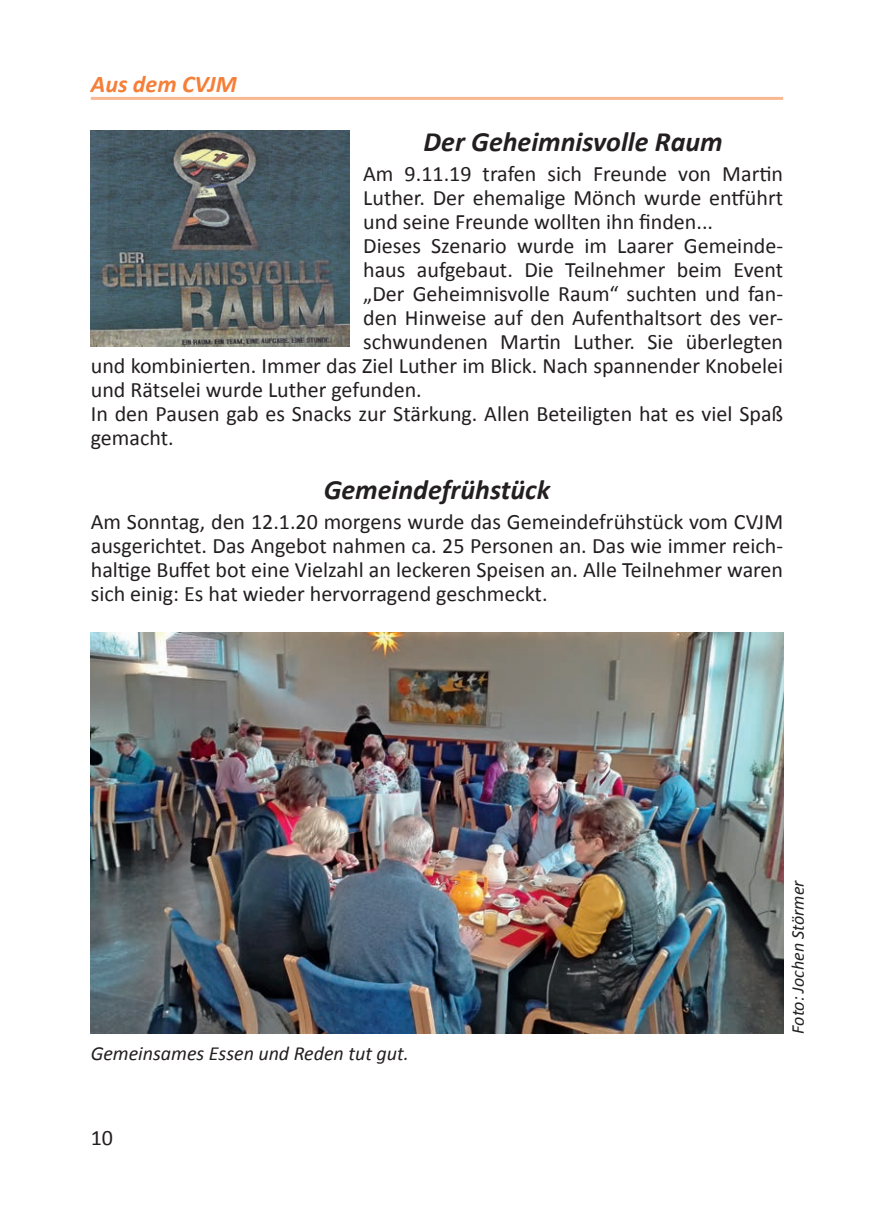
<style>
.page{position:relative;width:874px;height:1225px;background:#fff}
.page>*{position:absolute;margin:0;border:0;box-sizing:border-box;transform-origin:0 0}
.t1{font:italic 700 28px "Calibri";color:#231f20}
.t2{font:italic 700 24px "Calibri";color:#f47f38}
.t3{font:22px/24px "Calibri";color:#231f20;text-align:justify}
.t4{font:italic 20px "Calibri";color:#231f20}
.t5{font:italic 18px "Calibri";color:#231f20}
</style>
<div class="page">
<hr style="left:91px;top:97px;width:691px;height:3px;background:#f47f38">
<img style="left:91px;top:632px;width:691px;height:401px">
<img style="left:91px;top:130px;width:258px;height:217px">
<p class="t2" style="left:91px;top:68px;width:147px">Aus dem CVJM</p>
<p class="t1" style="left:423px;top:124px;width:300px">Der Geheimnisvolle Raum</p>
<p class="t3" style="left:363px;top:162px;width:421px">Am 9.11.19 trafen sich Freunde von Martin</p>
<p class="t3" style="left:363px;top:186px;width:421px">Luther. Der ehemalige Mönch wurde entführt</p>
<p class="t3" style="left:363px;top:210px;width:351px">und seine Freunde wollten ihn finden...</p>
<p class="t3" style="left:363px;top:234px;width:421px">Dieses Szenario wurde im Laarer Gemeinde-</p>
<p class="t3" style="left:363px;top:258px;width:421px">haus aufgebaut. Die Teilnehmer beim Event</p>
<p class="t3" style="left:363px;top:282px;width:421px">„Der Geheimnisvolle Raum“ suchten und fan-</p>
<p class="t3" style="left:363px;top:306px;width:421px">den Hinweise auf den Aufenthaltsort des ver-</p>
<p class="t3" style="left:363px;top:330px;width:421px">schwundenen Martin Luther. Sie überlegten</p>
<p class="t3" style="left:91px;top:354px;width:693px">und kombinierten. Immer das Ziel Luther im Blick. Nach spannender Knobelei</p>
<p class="t3" style="left:91px;top:378px;width:332px">und Rätselei wurde Luther gefunden.</p>
<p class="t3" style="left:91px;top:402px;width:693px">In den Pausen gab es Snacks zur Stärkung. Allen Beteiligten hat es viel Spaß</p>
<p class="t3" style="left:91px;top:426px;width:84px">gemacht.</p>
<p class="t1" style="left:323px;top:472px;width:228px">Gemeindefrühstück</p>
<p class="t3" style="left:91px;top:510px;width:693px">Am Sonntag, den 12.1.20 morgens wurde das Gemeindefrühstück vom CVJM ausgerichtet. Das Angebot nahmen ca. 25 Personen an. Das wie immer reich&shy;haltige Buffet bot eine Vielzahl an leckeren Speisen an. Alle Teilnehmer waren sich einig: Es hat wieder hervorragend geschmeckt.</p>
<p class="t4" style="left:91px;top:1039px;width:319px">Gemeinsames Essen und Reden tut gut.</p>
<p class="t3" style="left:91px;top:1125px;width:24px">10</p>
<p class="t5" style="left:785px;top:1033px;width:155px;rotate:-90deg">Foto: Jochen Störmer</p>
</div>
